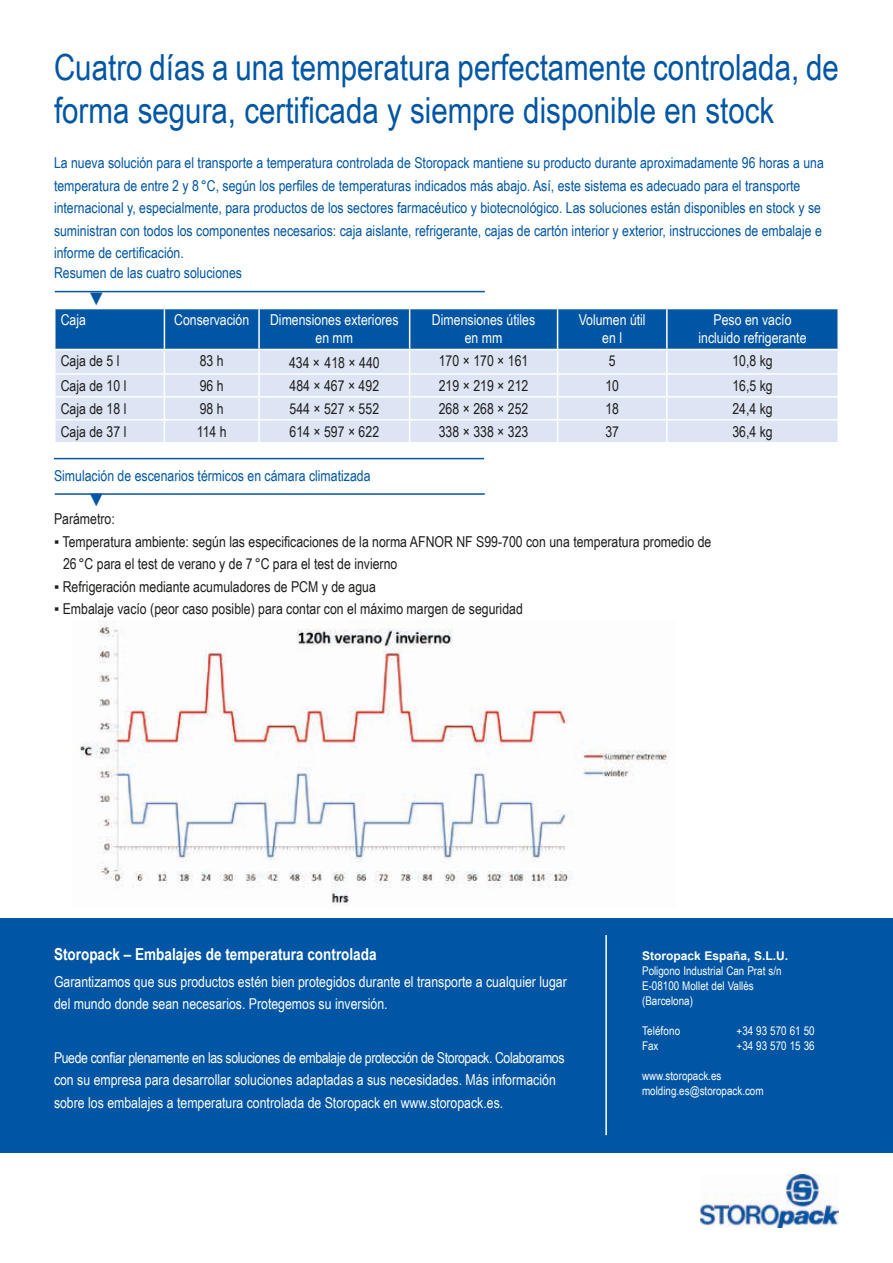
<style>
.page{position:relative;width:893px;height:1263px;background:#fff}
.page>*{position:absolute;margin:0;border:0;box-sizing:border-box;transform-origin:0 0}
.t1{font:36px/43.2px "Arial Narrow";color:#0056a4}
.t2{font:18px "Times New Roman";color:#0056a4}
.t3{font:700 16.5px "Arial Narrow";color:#fff}
.t4{font:15px/22.5px "Arial Narrow";color:#0056a4}
.t5{font:15px/18px "Arial Narrow";color:#fff;text-align:center}
.t6{font:15px/22.5px "Arial Narrow";color:#1d1d1b}
.t7{font:12px/15px "Arial Narrow";color:#fff}
.t8{font:700 12px "Arial";color:#fff}
</style>
<div class="page">
<div style="left:0;top:918px;width:893px;height:234px;background:#0056a4"></div>
<hr style="left:605px;top:935px;width:2px;height:200px;background:#fff">
<img style="left:700px;top:1174px;width:139px;height:54px">
<svg style="left:55px;top:309px;width:783px;height:133px;background:#9dbcdd"></svg>
<hr style="left:667px;top:419px;width:172px;height:2px;background:#fff">
<hr style="left:666px;top:421px;width:2px;height:21px;background:#fff">
<hr style="left:837px;top:421px;width:2px;height:21px;background:#fff">
<hr style="left:55px;top:291px;width:430px;height:1px;background:#0056a4">
<img style="left:80px;top:621px;width:588px;height:285px">
<hr style="left:54px;top:458px;width:430px;height:1px;background:#0056a4">
<hr style="left:55px;top:493px;width:430px;height:2px;background:#0056a4">
<h1 class="t1" style="left:54px;top:45px;width:786px">Cuatro días a una temperatura perfectamente controlada, de forma segura, certificada y siempre disponible en stock</h1>
<p class="t4" style="left:54px;top:151px;width:771px">La nueva solución para el transporte a temperatura controlada de Storopack mantiene su producto durante aproximadamente 96 horas a una temperatura de entre 2 y 8 °C, según los perfiles de temperaturas indicados más abajo. Así, este sistema es adecuado para el transporte internacional y, especialmente, para productos de los sectores farmacéutico y biotecnológico. Las soluciones están disponibles en stock y se suministran con todos los componentes necesarios: caja aislante, refrigerante, cajas de cartón interior y exterior, instrucciones de embalaje e informe de certificación.</p>
<p class="t2" style="left:87px;top:287px;width:19px">▼</p>
<p class="t5" style="left:61px;top:311px;width:27px">Caja</p>
<p class="t5" style="left:174px;top:311px;width:77px">Conservación</p>
<p class="t5" style="left:270px;top:311px;width:130px">Dimensiones exteriores en mm</p>
<p class="t5" style="left:432px;top:311px;width:105px">Dimensiones útiles en mm</p>
<p class="t5" style="left:579px;top:311px;width:69px">Volumen útil en l</p>
<p class="t5" style="left:698px;top:311px;width:110px">Peso en vacío incluido refrigerante</p>
<p class="t6" style="left:61px;top:349px;width:60px">Caja de 5 l</p>
<p class="t6" style="left:200px;top:349px;width:25px">83 h</p>
<p class="t6" style="left:289px;top:351px;width:92px">434 × 418 × 440</p>
<p class="t6" style="left:439px;top:349px;width:91px">170 × 170 × 161</p>
<p class="t6" style="left:609px;top:349px;width:8px">5</p>
<p class="t6" style="left:732px;top:349px;width:42px">10,8 kg</p>
<p class="t6" style="left:61px;top:374px;width:67px">Caja de 10 l</p>
<p class="t6" style="left:200px;top:374px;width:25px">96 h</p>
<p class="t6" style="left:290px;top:374px;width:91px">484 × 467 × 492</p>
<p class="t6" style="left:439px;top:374px;width:91px">219 × 219 × 212</p>
<p class="t6" style="left:605px;top:374px;width:15px">10</p>
<p class="t6" style="left:732px;top:374px;width:42px">16,5 kg</p>
<p class="t6" style="left:61px;top:397px;width:67px">Caja de 18 l</p>
<p class="t6" style="left:200px;top:397px;width:25px">98 h</p>
<p class="t6" style="left:290px;top:397px;width:91px">544 × 527 × 552</p>
<p class="t6" style="left:439px;top:397px;width:91px">268 × 268 × 252</p>
<p class="t6" style="left:605px;top:397px;width:15px">18</p>
<p class="t6" style="left:732px;top:397px;width:42px">24,4 kg</p>
<p class="t6" style="left:61px;top:420px;width:67px">Caja de 37 l</p>
<p class="t6" style="left:197px;top:420px;width:31px">114 h</p>
<p class="t6" style="left:290px;top:420px;width:91px">614 × 597 × 622</p>
<p class="t6" style="left:439px;top:420px;width:91px">338 × 338 × 323</p>
<p class="t6" style="left:605px;top:420px;width:15px">37</p>
<p class="t6" style="left:732px;top:420px;width:42px">36,4 kg</p>
<p class="t4" style="left:54px;top:261px;width:190px">Resumen de las cuatro soluciones</p>
<p class="t4" style="left:54px;top:464px;width:318px">Simulación de escenarios térmicos en cámara climatizada</p>
<p class="t2" style="left:87px;top:488px;width:19px">▼</p>
<p class="t6" style="left:54px;top:507px;width:62px">Parámetro:</p>
<p class="t6" style="left:63px;top:529px;width:650px;text-indent:-9px">▪ Temperatura ambiente: según las especificaciones de la norma AFNOR NF S99-700 con una temperatura promedio de<br>26 °C para el test de verano y de 7 °C para el test de invierno</p>
<p class="t6" style="left:54px;top:574px;width:323px">▪ Refrigeración mediante acumuladores de PCM y de agua</p>
<p class="t6" style="left:54px;top:597px;width:470px">▪ Embalaje vacío (peor caso posible) para contar con el máximo margen de seguridad</p>
<p class="t3" style="left:54px;top:941px;width:324px">Storopack – Embalajes de temperatura controlada</p>
<p class="t5" style="left:54px;top:969px;width:514px;line-height:22.5px;text-align:left">Garantizamos que sus productos estén bien protegidos durante el transporte a cualquier lugar del mundo donde sean necesarios. Protegemos su inversión.</p>
<p class="t5" style="left:54px;top:1045px;width:512px;line-height:22.5px;text-align:left">Puede confiar plenamente en las soluciones de embalaje de protección de Storopack. Colaboramos con su empresa para desarrollar soluciones adaptadas a sus necesidades. Más información sobre los embalajes a temperatura controlada de Storopack en www.storopack.es.</p>
<p class="t8" style="left:642px;top:947px;width:148px">Storopack España, S.L.U.</p>
<p class="t7" style="left:642px;top:963px;width:141px">Poligono Industrial Can Prat s/n<br>E-08100 Mollet del Vallès (Barcelona)</p>
<p class="t7" style="left:642px;top:1023px;width:40px">Teléfono</p>
<p class="t7" style="left:737px;top:1023px;width:79px">+34 93 570 61 50</p>
<p class="t7" style="left:642px;top:1038px;width:18px">Fax</p>
<p class="t7" style="left:737px;top:1038px;width:79px">+34 93 570 15 36</p>
<p class="t7" style="left:642px;top:1068px;width:123px">www.storopack.es molding.es@storopack.com</p>
</div>
